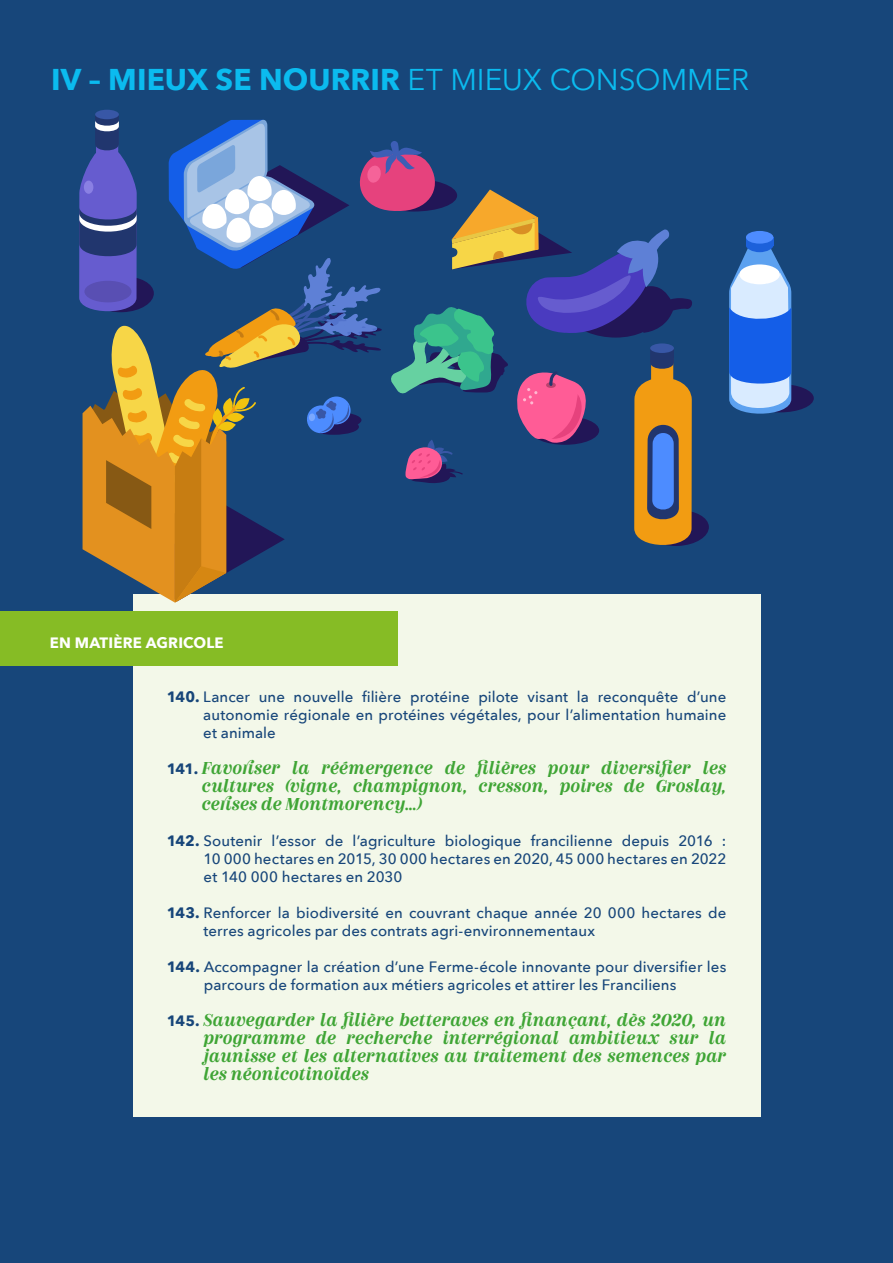
<style>
.page{position:relative;width:893px;height:1263px;background:#17467a}
.page>*{position:absolute;margin:0;border:0;box-sizing:border-box;transform-origin:0 0}
.t1{font:700 30px "Avenir Next";color:#0bbbef}
.t2{font:500 15px/18px "Avenir Next";letter-spacing:.005em;color:#17467a;text-align:justify}
.t3{font:italic 600 15px/18px "Couturier";letter-spacing:.01em;color:#3fa535;text-align:justify}
.t4{font:700 15px "Avenir Next";letter-spacing:.01em;color:#fff}
.s1{font-weight:400}
.s2{font-weight:700}
.s3{font-family:"Avenir Next";font-weight:700;font-style:normal;color:#17467a}
</style>
<div class="page">
<div style="left:133px;top:594px;width:627px;height:522px;background:#f3f8e9"></div>
<div style="left:0;top:612px;width:398px;height:54px;background:#86bc25"></div>
<div style="left:746px;top:384px;width:68px;height:28px;background:#221657;border-radius:50%"></div>
<div style="left:746px;top:237px;width:27px;height:9px;background:#2b6ee6"></div>
<svg style="left:729px;top:241px;width:62px;height:173px;background:#5e91e2"></svg>
<div style="left:746px;top:231px;width:27px;height:13px;background:#4d8cff;border-radius:50%"></div>
<div style="left:739px;top:264px;width:41px;height:20px;background:#fff;border-radius:50%"></div>
<div style="left:95px;top:110px;width:24px;height:9px;background:#3857a6;border-radius:50%"></div>
<svg style="left:79px;top:115px;width:630px;height:488px"></svg>
<h1 class="t1" style="left:51px;top:54px;width:699px">IV – MIEUX SE NOURRIR <span class="s1">ET MIEUX CONSOMMER</span></h1>
<p class="t4" style="left:50px;top:630px;width:175px">EN MATIÈRE AGRICOLE</p>
<p class="t2" style="left:203px;top:687px;width:524px;text-indent:-37px"><span class="s2">140.</span> Lancer une nouvelle filière protéine pilote visant la reconquête d’une autonomie régionale en protéines végétales, pour l’alimentation humaine et animale</p>
<p class="t3" style="left:202px;top:760px;width:526px;text-indent:-35px"><span class="s3">141.</span> Favoriser la réémergence de filières pour diversifier les cultures (vigne, champignon, cresson, poires de Groslay, cerises de Montmorency…)</p>
<p class="t2" style="left:204px;top:831px;width:524px;text-indent:-37px"><span class="s2">142.</span> Soutenir l’essor de l’agriculture biologique francilienne depuis 2016 :<br>10 000 hectares en 2015, 30 000 hectares en 2020, 45 000 hectares en 2022 et 140 000 hectares en 2030</p>
<p class="t2" style="left:204px;top:903px;width:524px;text-indent:-37px"><span class="s2">143.</span> Renforcer la biodiversité en couvrant chaque année 20 000 hectares de terres agricoles par des contrats agri-environnementaux</p>
<p class="t2" style="left:204px;top:957px;width:524px;text-indent:-37px"><span class="s2">144.</span> Accompagner la création d’une Ferme-école innovante pour diversifier les parcours de formation aux métiers agricoles et attirer les Franciliens</p>
<p class="t3" style="left:203px;top:1012px;width:524px;text-align:left;text-indent:-37px"><span class="s3">145.</span> Sauvegarder la filière betteraves en finançant, dès 2020, un programme de recherche interrégional ambitieux sur la jaunisse et les alternatives au traitement des semences par les néonicotinoïdes</p>
</div>
